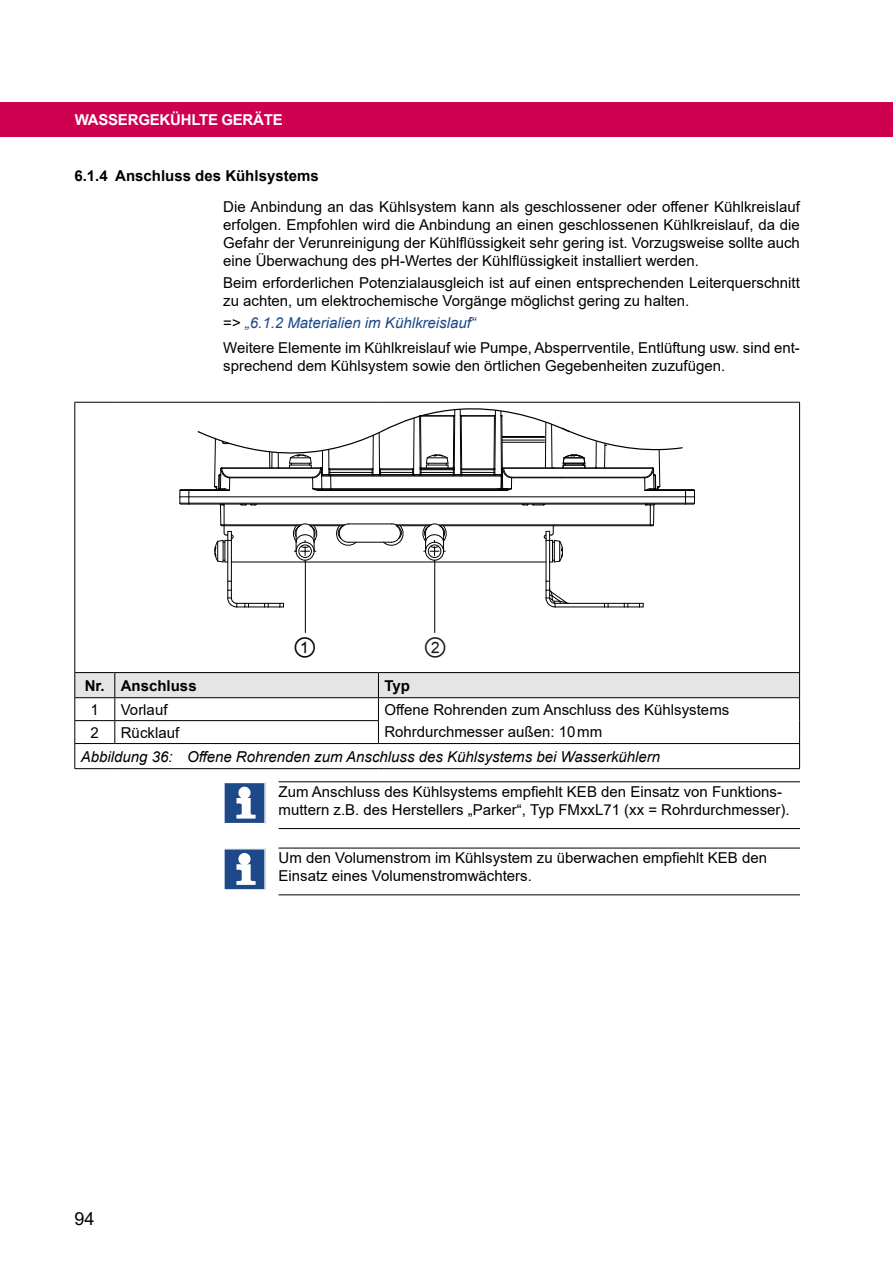
<style>
.page{position:relative;width:893px;height:1263px;background:#fff}
.page>*{position:absolute;margin:0;border:0;box-sizing:border-box;transform-origin:0 0}
.t1{font:24.3px "Arial Unicode MS";color:#000}
.t2{font:24.3px "Arial Unicode MS";color:#1a1a18}
.t3{font:18px "Arial";color:#000}
.t4{font:15px/18px "Arial";color:#000}
.t5{font:italic 15px "Arial";color:#000}
.t6{font:700 15px "Arial";color:#000}
.t7{font:700 15px "Arial";letter-spacing:-.015em;color:#fff}
.s1{font-style:italic;color:#1d4988}
</style>
<div class="page">
<div style="left:0;top:102px;width:893px;height:34px;background:#ce004f"></div>
<hr style="left:74px;top:402px;width:41px;height:1px;background:#000">
<hr style="left:74px;top:403px;width:1px;height:269px;background:#000">
<hr style="left:115px;top:402px;width:263px;height:1px;background:#000">
<hr style="left:378px;top:402px;width:422px;height:1px;background:#000">
<hr style="left:74px;top:672px;width:41px;height:1px;background:#000">
<hr style="left:115px;top:672px;width:263px;height:1px;background:#000">
<hr style="left:378px;top:672px;width:422px;height:1px;background:#000">
<svg style="left:74px;top:673px;width:726px;height:95px"></svg>
<hr style="left:74px;top:768px;width:41px;height:1px;background:#000">
<hr style="left:115px;top:768px;width:263px;height:1px;background:#000">
<hr style="left:378px;top:768px;width:422px;height:1px;background:#000">
<hr style="left:799px;top:403px;width:1px;height:269px;background:#000">
<hr style="left:189px;top:496px;width:496px;height:1px;background:#000">
<hr style="left:189px;top:489px;width:35px;height:1px;background:#000">
<hr style="left:189px;top:504px;width:496px;height:1px;background:#000">
<hr style="left:189px;top:490px;width:40px;height:1px;background:#000">
<hr style="left:189px;top:503px;width:496px;height:1px;background:#000">
<svg style="left:180px;top:489px;width:10px;height:16px"></svg>
<hr style="left:555px;top:603px;width:49px;height:1px;background:#000">
<hr style="left:555px;top:607px;width:49px;height:1px;background:#000">
<hr style="left:549px;top:540px;width:1px;height:41px;background:#000">
<hr style="left:546px;top:540px;width:1px;height:41px;background:#000">
<svg style="left:604px;top:603px;width:40px;height:5px"></svg>
<hr style="left:227px;top:540px;width:1px;height:41px;background:#000">
<hr style="left:231px;top:540px;width:1px;height:41px;background:#000">
<svg style="left:545px;top:581px;width:24px;height:26px"></svg>
<svg style="left:227px;top:581px;width:57px;height:27px"></svg>
<svg style="left:197px;top:408px;width:498px;height:155px"></svg>
<hr style="left:434px;top:562px;width:1px;height:71px;background:#000">
<hr style="left:305px;top:562px;width:1px;height:71px;background:#000">
<hr style="left:279px;top:781px;width:521px;height:1px;background:#000">
<hr style="left:279px;top:828px;width:521px;height:1px;background:#000">
<svg style="left:224px;top:782px;width:42px;height:42px"></svg>
<hr style="left:279px;top:848px;width:521px;height:1px;background:#000">
<hr style="left:279px;top:894px;width:521px;height:1px;background:#000">
<svg style="left:224px;top:848px;width:42px;height:42px"></svg>
<p class="t7" style="left:75px;top:110px;width:10px">Wasse</p>
<p class="t7" style="left:128px;top:110px;width:22px">rgekühlte</p>
<p class="t7" style="left:221px;top:110px;width:43px">Geräte</p>
<p class="t6" style="left:74px;top:165px;width:246px">6.1.4 Anschluss des Kühlsystems</p>
<p class="t4" style="left:223px;top:197px;width:578px;text-align:justify">Die Anbindung an das Kühlsystem kann als geschlossener oder offener Kühlkreislauf erfolgen. Empfohlen wird die Anbindung an einen geschlossenen Kühlkreislauf, da die Gefahr der Verunreinigung der Kühlflüssigkeit sehr gering ist. Vorzugsweise sollte auch eine Überwachung des pH-Wertes der Kühlflüssigkeit installiert werden.</p>
<p class="t4" style="left:223px;top:274px;width:578px">Beim erforderlichen Potenzialausgleich ist auf einen entsprechenden Leiterquerschnitt zu achten, um elektrochemische Vorgänge möglichst gering zu halten.</p>
<p class="t4" style="left:223px;top:311px;width:578px;line-height:24.3px">=&gt; <span class="s1">„6.1.2 Materialien im Kühlkreislauf“<br></span>Weitere Elemente im Kühlkreislauf wie Pumpe, Absperrventile, Entlüftung usw. sind ent-</p>
<p class="t4" style="left:223px;top:356px;width:503px">sprechend dem Kühlsystem sowie den örtlichen Gegebenheiten zuzufügen.</p>
<h1 class="t1" style="left:293px;top:629px;width:26px">①</h1>
<h1 class="t2" style="left:423px;top:629px;width:26px">②</h1>
<p class="t6" style="left:85px;top:675px;width:113px">Nr. Anschluss</p>
<p class="t6" style="left:384px;top:675px;width:27px">Typ</p>
<p class="t4" style="left:91px;top:700px;width:10px">1</p>
<p class="t4" style="left:121px;top:700px;width:48px">Vorlauf</p>
<p class="t4" style="left:384px;top:701px;width:346px">Offene Rohrenden zum Anschluss des Kühlsystems</p>
<p class="t4" style="left:91px;top:723px;width:10px">2</p>
<p class="t4" style="left:121px;top:723px;width:60px">Rücklauf</p>
<p class="t4" style="left:384px;top:723px;width:219px">Rohrdurchmesser außen: 10mm</p>
<p class="t5" style="left:81px;top:746px;width:581px">Abbildung 36: Offene Rohrenden zum Anschluss des Kühlsystems bei Wasserkühlern</p>
<p class="t4" style="left:279px;top:783px;width:513px">Zum Anschluss des Kühlsystems empfiehlt KEB den Einsatz von Funktions&shy;muttern z.B. des Herstellers „Parker“, Typ FMxxL71 (xx = Rohrdurchmesser).</p>
<p class="t4" style="left:279px;top:849px;width:490px">Um den Volumenstrom im Kühlsystem zu überwachen empfiehlt KEB den<br>Einsatz eines Volumenstromwächters.</p>
<p class="t3" style="left:74px;top:1206px;width:22px">94</p>
</div>
